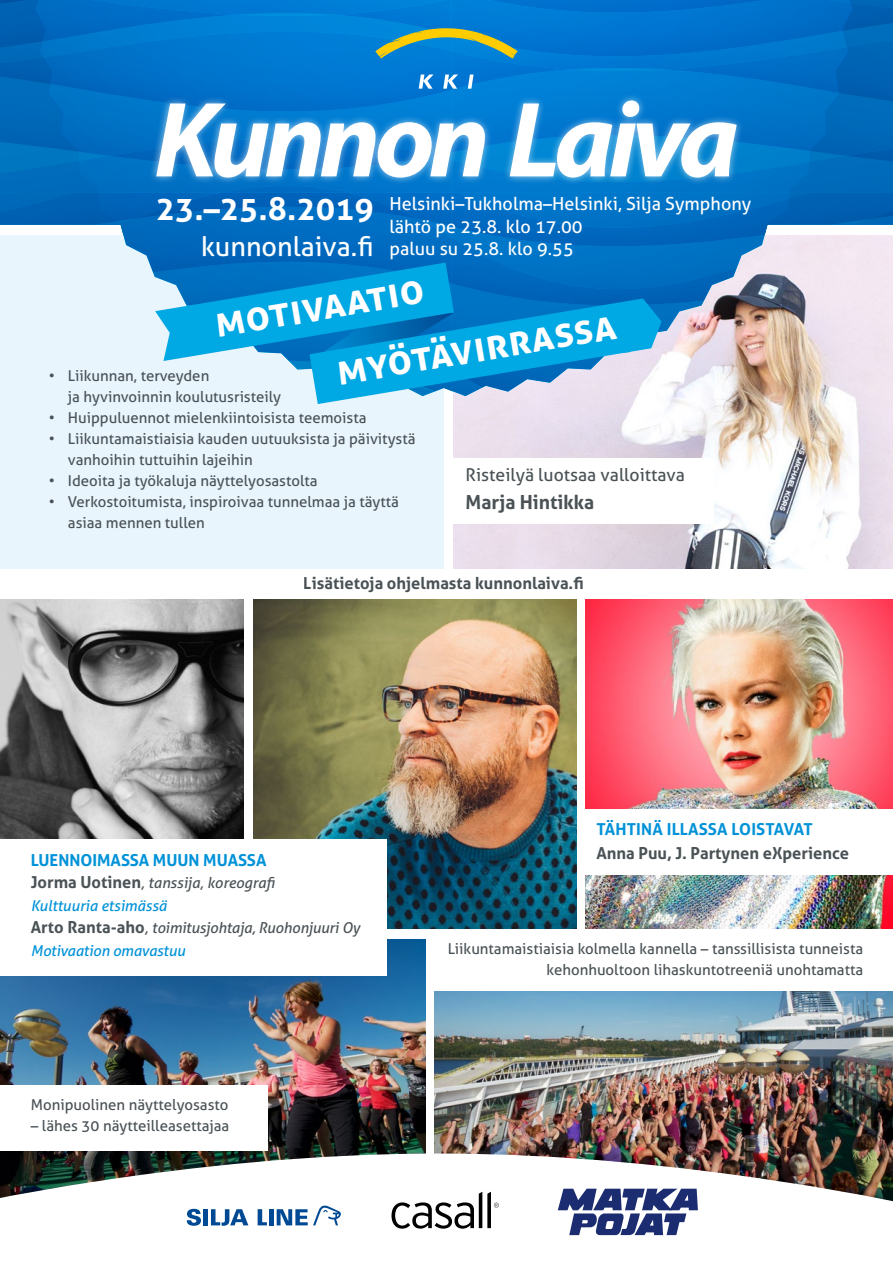
<style>
.page{position:relative;width:893px;height:1263px;background:#fff}
.page>*{position:absolute;margin:0;border:0;box-sizing:border-box;transform-origin:0 0}
.t1{font:700 40.8px "Aller";color:#fff}
.t2{font:700 32.25px "Aller";color:#fff}
.t3{font:27px "Aller";color:#fff}
.t4{font:700 19.35px "Aller";color:#4a5256}
.t5{font:18px "Aller";color:#fff}
.t6{font:17.7px "Aller";color:#4a5256}
.t7{font:700 16.5px "Aller";color:#4a5256}
.t8{font:700 16.5px "Aller";color:#0092d8}
.t9{font:15px/21px "Aller";color:#4a5256}
.t10{font:italic 15px "Aller";letter-spacing:-.01em;color:#4a5256}
.t11{font:italic 15px "Aller";letter-spacing:-.01em;color:#0092d8}
.s1{font-weight:700;font-style:normal;font-size:16.5px}
</style>
<div class="page">
<img style="left:0;top:193px;width:893px;height:32px">
<img style="left:853px;top:212px;width:40px;height:13px">
<img style="left:867px;top:201px;width:26px;height:18px">
<img style="left:0;top:6px;width:35px;height:26px">
<img style="left:0;top:0;width:35px;height:6px">
<img style="left:0;top:125px;width:35px;height:68px">
<img style="left:0;top:32px;width:35px;height:93px">
<img style="left:853px;top:0;width:40px;height:195px">
<img style="left:853px;top:37px;width:40px;height:68px">
<img style="left:853px;top:145px;width:40px;height:20px">
<img style="left:0;top:940px;width:425px;height:213px">
<img style="left:454px;top:235px;width:439px;height:334px">
<div style="left:0;top:235px;width:443px;height:334px;background:#e8f5fd"></div>
<img style="left:586px;top:600px;width:307px;height:328px">
<img style="left:254px;top:600px;width:322px;height:328px">
<img style="left:435px;top:991px;width:458px;height:162px">
<img style="left:0;top:600px;width:244px;height:239px">
<svg style="left:35px;top:41px;width:818px;height:222px"></svg>
<img style="left:35px;top:193px;width:38px;height:55px">
<img style="left:98px;top:193px;width:354px;height:33px">
<img style="left:120px;top:207px;width:332px;height:56px">
<img style="left:452px;top:194px;width:337px;height:59px">
<img style="left:452px;top:237px;width:285px;height:26px">
<img style="left:35px;top:0;width:417px;height:41px">
<img style="left:49px;top:125px;width:100px;height:31px">
<img style="left:44px;top:32px;width:408px;height:93px">
<img style="left:79px;top:156px;width:373px;height:37px">
<img style="left:109px;top:138px;width:40px;height:39px">
<img style="left:219px;top:186px;width:131px;height:7px">
<img style="left:452px;top:0;width:401px;height:69px">
<img style="left:469px;top:0;width:325px;height:23px">
<img style="left:493px;top:152px;width:317px;height:42px">
<img style="left:452px;top:93px;width:387px;height:59px">
<img style="left:452px;top:47px;width:396px;height:46px">
<img style="left:452px;top:160px;width:357px;height:34px">
<img style="left:846px;top:128px;width:7px;height:49px">
<svg style="left:419px;top:75px;width:15px;height:14px"></svg>
<svg style="left:443px;top:75px;width:15px;height:14px"></svg>
<svg style="left:468px;top:75px;width:6px;height:14px"></svg>
<svg style="left:375px;top:28px;width:143px;height:31px;background:#4b9697"></svg>
<div style="left:149px;top:96px;width:344px;height:89px;background:#fff;opacity:.63"></div>
<svg style="left:156px;top:104px;width:329px;height:74px"></svg>
<div style="left:502px;top:93px;width:242px;height:92px;background:#fff;opacity:.63"></div>
<svg style="left:510px;top:100px;width:227px;height:78px"></svg>
<svg style="left:149px;top:263px;width:704px;height:141px;background:#5cabd5"></svg>
<div style="left:453px;top:458px;width:260px;height:66px;background:#fff"></div>
<div style="left:584px;top:809px;width:309px;height:66px;background:#fff"></div>
<div style="left:0;top:840px;width:387px;height:136px;background:#fff"></div>
<img style="left:0;top:1153px;width:893px;height:83px">
<svg style="left:187px;top:1209px;width:14px;height:17px"></svg>
<div style="left:203px;top:1209px;width:5px;height:16px;background:#004994"></div>
<svg style="left:258px;top:1209px;width:9px;height:16px"></svg>
<div style="left:269px;top:1209px;width:5px;height:16px;background:#004994"></div>
<svg style="left:211px;top:1209px;width:37px;height:17px"></svg>
<svg style="left:277px;top:1205px;width:64px;height:20px"></svg>
<svg style="left:558px;top:1189px;width:140px;height:46px"></svg>
<svg style="left:391px;top:1192px;width:108px;height:36px"></svg>
<div style="left:0;top:1085px;width:268px;height:66px;background:#fff"></div>
<p class="t5" style="left:389px;top:193px;width:363px">Helsinki–Tukholma–Helsinki, Silja Symphony</p>
<p class="t5" style="left:389px;top:215px;width:195px">lähtö pe 23.8. klo 17.00</p>
<p class="t5" style="left:389px;top:238px;width:186px">paluu su 25.8. klo 9.55</p>
<p class="t1" style="left:211px;top:299px;width:212px;rotate:-10deg">motivaatio</p>
<p class="t2" style="left:156px;top:189px;width:219px">23.–25.8.2019</p>
<p class="t3" style="left:201px;top:230px;width:174px">kunnonlaiva.fi</p>
<p class="t1" style="left:333px;top:347px;width:283px;rotate:-10deg">myötävirrassa</p>
<p class="t9" style="left:68px;top:365px;width:215px;text-indent:-19px">• Liikunnan, terveyden<br>ja hyvinvoinnin koulutusristeily</p>
<p class="t9" style="left:49px;top:407px;width:319px">• Huippuluennot mielenkiintoisista teemoista</p>
<p class="t9" style="left:68px;top:428px;width:349px;text-indent:-19px">• Liikuntamaistiaisia kauden uutuuksista ja päivitystä vanhoihin tuttuihin lajeihin</p>
<p class="t9" style="left:49px;top:470px;width:270px">• Ideoita ja työkaluja näyttelyosastolta</p>
<p class="t9" style="left:68px;top:491px;width:333px;text-indent:-19px">• Verkostoitumista, inspiroivaa tunnelmaa ja täyttä asiaa mennen tullen</p>
<p class="t6" style="left:466px;top:464px;width:221px">Risteilyä luotsaa valloittava</p>
<p class="t4" style="left:466px;top:490px;width:130px">Marja Hintikka</p>
<p class="t7" style="left:304px;top:573px;width:281px">Lisätietoja ohjelmasta kunnonlaiva.fi</p>
<p class="t8" style="left:31px;top:850px;width:237px">LUENNOIMASSA MUUN MUASSA</p>
<p class="t10" style="left:31px;top:874px;width:247px"><span class="s1">Jorma Uotinen</span>, tanssija, koreografi</p>
<p class="t11" style="left:31px;top:896px;width:138px">Kulttuuria etsimässä</p>
<p class="t10" style="left:31px;top:919px;width:331px"><span class="s1">Arto Ranta-aho</span>, toimitusjohtaja, Ruohonjuuri Oy</p>
<p class="t11" style="left:31px;top:941px;width:156px">Motivaation omavastuu</p>
<p class="t9" style="left:31px;top:1094px;width:199px">Monipuolinen näyttelyosasto</p>
<p class="t9" style="left:31px;top:1115px;width:200px">– lähes 30 näytteilleasettajaa</p>
<p class="t8" style="left:596px;top:819px;width:218px">TÄHTINÄ ILLASSA LOISTAVAT</p>
<p class="t7" style="left:596px;top:843px;width:254px">Anna Puu, J. Partynen eXperience</p>
<p class="t9" style="left:448px;top:938px;width:417px;text-align:right">Liikuntamaistiaisia kolmella kannella – tanssillisista tunneista kehonhuoltoon lihaskuntotreeniä unohtamatta</p>
</div>
